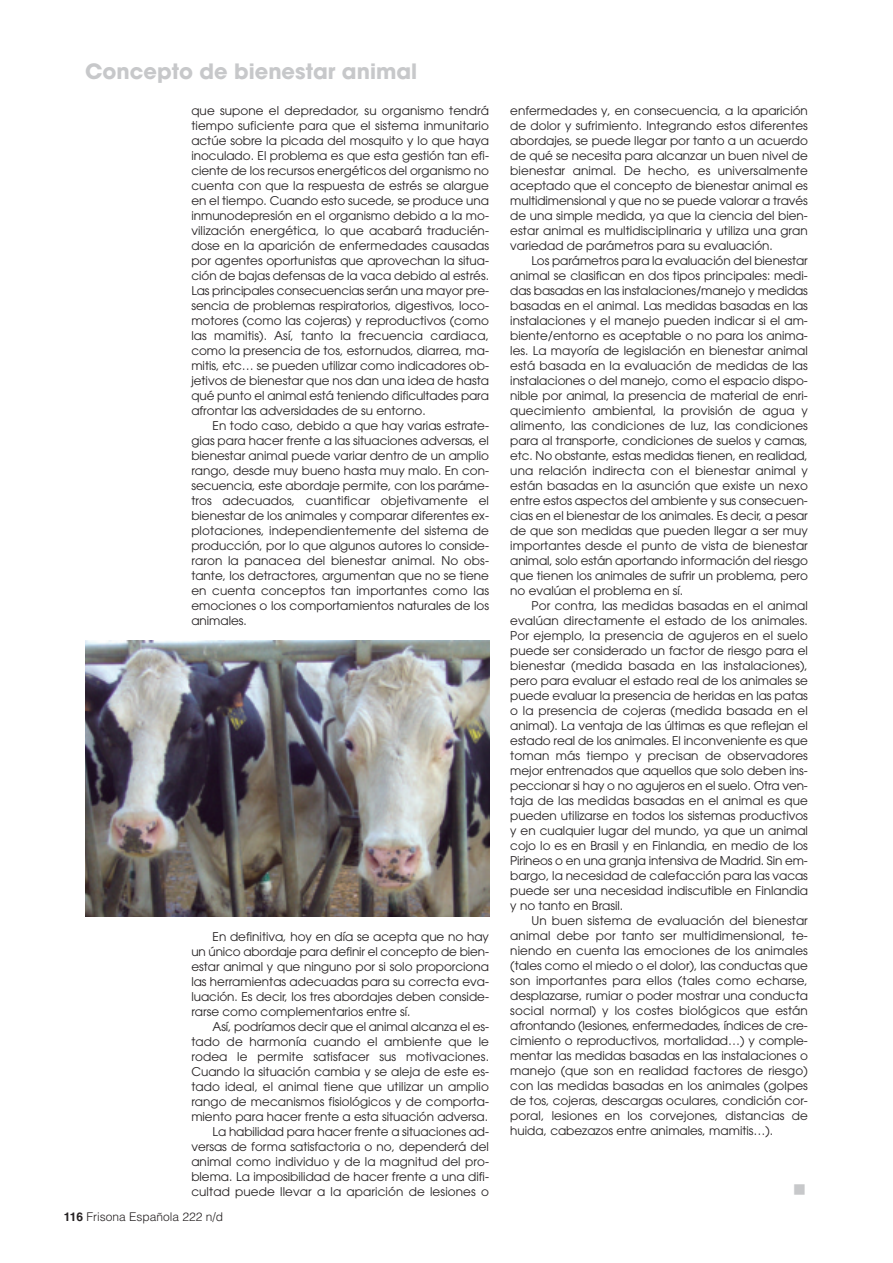
<style>
.page{position:relative;width:893px;height:1263px;background:#fff}
.page>*{position:absolute;margin:0;border:0;box-sizing:border-box;transform-origin:0 0}
.t1{font:700 21px "Avant Garde";color:#c7c8ca}
.t2{font:18px "Wingdings";color:#c7c8ca}
.t3{font:12px/15px "Avant Garde";color:#231f20;text-align:justify}
.t4{font:300 12px "Helvetica";color:#231f20}
.s1{font-weight:700}
</style>
<div class="page">
<img style="left:85px;top:640px;width:404px;height:276px">
<h1 class="t1" style="left:85px;top:64px;width:334px">Concepto de bienestar animal</h1>
<p class="t3" style="left:191px;top:104px;width:299px">que supone el depredador, su organismo tendrá tiempo suficiente para que el sistema inmunitario actúe sobre la picada del mosquito y lo que haya inoculado. El problema es que esta gestión tan efi&shy;ciente de los recursos energéticos del organismo no cuenta con que la respuesta de estrés se alargue en el tiempo. Cuando esto sucede, se produce una inmunodepresión en el organismo debido a la mo&shy;vilización energética, lo que acabará traducién&shy;dose en la aparición de enfermedades causadas por agentes oportunistas que aprovechan la situa&shy;ción de bajas defensas de la vaca debido al estrés.<br>Las principales consecuencias serán una mayor pre&shy;sencia de problemas respiratorios, digestivos, loco&shy;motores (como las cojeras) y reproductivos (como las mamitis). Así, tanto la frecuencia cardiaca, como la presencia de tos, estornudos, diarrea, ma&shy;mitis, etc… se pueden utilizar como indicadores ob&shy;jetivos de bienestar que nos dan una idea de hasta qué punto el animal está teniendo dificultades para afrontar las adversidades de su entorno.</p>
<p class="t3" style="left:191px;top:419px;width:299px;text-indent:21px">En todo caso, debido a que hay varias estrate&shy;gias para hacer frente a las situaciones adversas, el bienestar animal puede variar dentro de un amplio rango, desde muy bueno hasta muy malo. En con&shy;secuencia, este abordaje permite, con los paráme&shy;tros adecuados, cuantificar objetivamente el bienestar de los animales y comparar diferentes ex&shy;plotaciones, independientemente del sistema de producción, por lo que algunos autores lo conside&shy;raron la panacea del bienestar animal. No obs&shy;tante, los detractores, argumentan que no se tiene en cuenta conceptos tan importantes como las emociones o los comportamientos naturales de los animales.</p>
<p class="t3" style="left:191px;top:930px;width:299px;text-indent:21px">En definitiva, hoy en día se acepta que no hay un único abordaje para definir el concepto de bien&shy;estar animal y que ninguno por si solo proporciona las herramientas adecuadas para su correcta eva&shy;luación. Es decir, los tres abordajes deben conside&shy;rarse como complementarios entre sí.</p>
<p class="t3" style="left:191px;top:1020px;width:299px;text-align:right">Así, podríamos decir que el animal alcanza el es&shy;tado de harmonía cuando el ambiente que le rodea le permite satisfacer sus motivaciones.<br>Cuando la situación cambia y se aleja de este es&shy;tado ideal, el animal tiene que utilizar un amplio rango de mecanismos fisiológicos y de comporta&shy;miento para hacer frente a esta situación adversa.<br>La habilidad para hacer frente a situaciones ad&shy;versas de forma satisfactoria o no, dependerá del animal como individuo y de la magnitud del pro&shy;blema. La imposibilidad de hacer frente a una difi&shy;cultad puede llevar a la aparición de lesiones o</p>
<p class="t4" style="left:64px;top:1206px;width:161px"><span class="s1">116</span> Frisona Española 222 n/d</p>
<p class="t3" style="left:510px;top:104px;width:299px">enfermedades y, en consecuencia, a la aparición de dolor y sufrimiento. Integrando estos diferentes abordajes, se puede llegar por tanto a un acuerdo de qué se necesita para alcanzar un buen nivel de bienestar animal. De hecho, es universalmente aceptado que el concepto de bienestar animal es multidimensional y que no se puede valorar a través de una simple medida, ya que la ciencia del bien&shy;estar animal es multidisciplinaria y utiliza una gran variedad de parámetros para su evaluación.</p>
<p class="t3" style="left:510px;top:254px;width:299px;text-indent:21px">Los parámetros para la evaluación del bienestar animal se clasifican en dos tipos principales: medi&shy;das basadas en las instalaciones/manejo y medidas basadas en el animal. Las medidas basadas en las instalaciones y el manejo pueden indicar si el am&shy;biente/entorno es aceptable o no para los anima&shy;les. La mayoría de legislación en bienestar animal está basada en la evaluación de medidas de las instalaciones o del manejo, como el espacio dispo&shy;nible por animal, la presencia de material de enri&shy;quecimiento ambiental, la provisión de agua y alimento, las condiciones de luz, las condiciones para al transporte, condiciones de suelos y camas, etc. No obstante, estas medidas tienen, en realidad, una relación indirecta con el bienestar animal y están basadas en la asunción que existe un nexo entre estos aspectos del ambiente y sus consecuen&shy;cias en el bienestar de los animales. Es decir, a pesar de que son medidas que pueden llegar a ser muy importantes desde el punto de vista de bienestar animal, solo están aportando información del riesgo que tienen los animales de sufrir un problema, pero no evalúan el problema en sí.</p>
<p class="t3" style="left:510px;top:599px;width:299px;text-indent:21px">Por contra, las medidas basadas en el animal evalúan directamente el estado de los animales.<br>Por ejemplo, la presencia de agujeros en el suelo puede ser considerado un factor de riesgo para el bienestar (medida basada en las instalaciones), pero para evaluar el estado real de los animales se puede evaluar la presencia de heridas en las patas o la presencia de cojeras (medida basada en el animal). La ventaja de las últimas es que reflejan el estado real de los animales. El inconveniente es que toman más tiempo y precisan de observadores mejor entrenados que aquellos que solo deben ins&shy;peccionar si hay o no agujeros en el suelo. Otra ven&shy;taja de las medidas basadas en el animal es que pueden utilizarse en todos los sistemas productivos y en cualquier lugar del mundo, ya que un animal cojo lo es en Brasil y en Finlandia, en medio de los Pirineos o en una granja intensiva de Madrid. Sin em&shy;bargo, la necesidad de calefacción para las vacas puede ser una necesidad indiscutible en Finlandia y no tanto en Brasil.</p>
<p class="t3" style="left:510px;top:914px;width:299px;text-indent:21px">Un buen sistema de evaluación del bienestar animal debe por tanto ser multidimensional, te&shy;niendo en cuenta las emociones de los animales (tales como el miedo o el dolor), las conductas que son importantes para ellos (tales como echarse, desplazarse, rumiar o poder mostrar una conducta social normal) y los costes biológicos que están afrontando (lesiones, enfermedades, índices de cre&shy;cimiento o reproductivos, mortalidad…) y comple&shy;mentar las medidas basadas en las instalaciones o manejo (que son en realidad factores de riesgo) con las medidas basadas en los animales (golpes de tos, cojeras, descargas oculares, condición cor&shy;poral, lesiones en los corvejones, distancias de huida, cabezazos entre animales, mamitis…).</p>
<h2 class="t2" style="left:793px;top:1179px;width:15px">■</h2>
</div>
